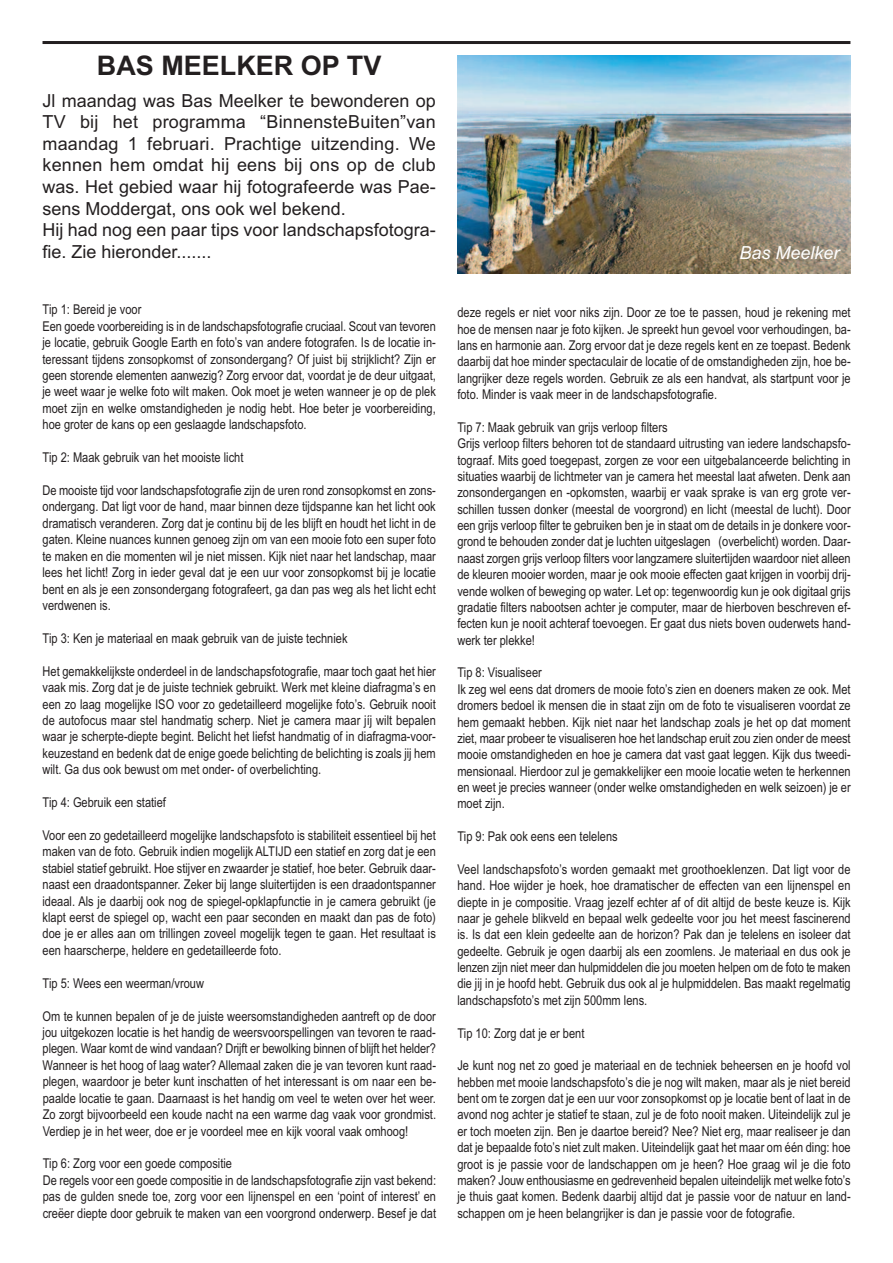
<style>
.page{position:relative;width:893px;height:1263px;background:#fff}
.page>*{position:absolute;margin:0;border:0;box-sizing:border-box;transform-origin:0 0}
.t1{font:700 27px "Arial";color:#231f20}
.t2{font:18px/21.6px "Arial";color:#231f20}
.t3{font:italic 18px "Arial";color:#fff}
.t4{font:13.5px/16.4px "Arial Narrow";color:#231f20;text-align:justify}
</style>
<div class="page">
<img style="left:457px;top:55px;width:393px;height:219px">
<hr style="left:43px;top:41px;width:807px;height:3px;background:#231f20">
<h1 class="t1" style="left:97px;top:50px;width:286px">BAS MEELKER OP TV</h1>
<p class="t2" style="left:43px;top:90px;width:395px">Jl maandag was Bas Meelker te bewonderen op TV bij het programma “BinnensteBuiten”van maandag 1 februari. Prachtige uitzending. We kennen hem omdat hij eens bij ons op de club was. Het gebied waar hij fotografeerde was Pae&shy;sens Moddergat, ons ook wel bekend.<br>Hij had nog een paar tips voor landschapsfotogra&shy;fie. Zie hieronder.......</p>
<p class="t4" style="left:43px;top:301px;width:395px;text-align:left">Tip 1: Bereid je voor<br>Een goede voorbereiding is in de landschapsfotografie cruciaal. Scout van tevoren je locatie, gebruik Google Earth en foto’s van andere fotografen. Is de locatie in&shy;teressant tijdens zonsopkomst of zonsondergang? Of juist bij strijklicht? Zijn er geen storende elementen aanwezig? Zorg ervoor dat, voordat je de deur uitgaat, je weet waar je welke foto wilt maken. Ook moet je weten wanneer je op de plek moet zijn en welke omstandigheden je nodig hebt. Hoe beter je voorbereiding, hoe groter de kans op een geslaagde landschapsfoto.</p>
<p class="t4" style="left:43px;top:449px;width:202px">Tip 2: Maak gebruik van het mooiste licht</p>
<p class="t4" style="left:43px;top:482px;width:395px">De mooiste tijd voor landschapsfotografie zijn de uren rond zonsopkomst en zons&shy;ondergang. Dat ligt voor de hand, maar binnen deze tijdspanne kan het licht ook dramatisch veranderen. Zorg dat je continu bij de les blijft en houdt het licht in de gaten. Kleine nuances kunnen genoeg zijn om van een mooie foto een super foto te maken en die momenten wil je niet missen. Kijk niet naar het landschap, maar lees het licht! Zorg in ieder geval dat je een uur voor zonsopkomst bij je locatie bent en als je een zonsondergang fotografeert, ga dan pas weg als het licht echt verdwenen is.</p>
<p class="t4" style="left:43px;top:630px;width:307px">Tip 3: Ken je materiaal en maak gebruik van de juiste techniek</p>
<p class="t4" style="left:43px;top:663px;width:395px">Het gemakkelijkste onderdeel in de landschapsfotografie, maar toch gaat het hier vaak mis. Zorg dat je de juiste techniek gebruikt. Werk met kleine diafragma’s en een zo laag mogelijke ISO voor zo gedetailleerd mogelijke foto’s. Gebruik nooit de autofocus maar stel handmatig scherp. Niet je camera maar jíj wilt bepalen waar je scherpte-diepte begint. Belicht het liefst handmatig of in diafragma-voor&shy;keuzestand en bedenk dat de enige goede belichting de belichting is zoals jij hem wilt. Ga dus ook bewust om met onder- of overbelichting.</p>
<p class="t4" style="left:43px;top:794px;width:125px">Tip 4: Gebruik een statief</p>
<p class="t4" style="left:43px;top:827px;width:395px">Voor een zo gedetailleerd mogelijke landschapsfoto is stabiliteit essentieel bij het maken van de foto. Gebruik indien mogelijk ALTIJD een statief en zorg dat je een stabiel statief gebruikt. Hoe stijver en zwaarder je statief, hoe beter. Gebruik daar&shy;naast een draadontspanner. Zeker bij lange sluitertijden is een draadontspanner ideaal. Als je daarbij ook nog de spiegel-opklapfunctie in je camera gebruikt (je klapt eerst de spiegel op, wacht een paar seconden en maakt dan pas de foto) doe je er alles aan om trillingen zoveel mogelijk tegen te gaan. Het resultaat is een haarscherpe, heldere en gedetailleerde foto.</p>
<p class="t4" style="left:43px;top:975px;width:163px">Tip 5: Wees een weerman/vrouw</p>
<p class="t4" style="left:43px;top:1008px;width:395px">Om te kunnen bepalen of je de juiste weersomstandigheden aantreft op de door jou uitgekozen locatie is het handig de weersvoorspellingen van tevoren te raad&shy;plegen. Waar komt de wind vandaan? Drijft er bewolking binnen of blijft het helder?<br>Wanneer is het hoog of laag water? Allemaal zaken die je van tevoren kunt raad&shy;plegen, waardoor je beter kunt inschatten of het interessant is om naar een be&shy;paalde locatie te gaan. Daarnaast is het handig om veel te weten over het weer.<br>Zo zorgt bijvoorbeeld een koude nacht na een warme dag vaak voor grondmist.<br>Verdiep je in het weer, doe er je voordeel mee en kijk vooral vaak omhoog!</p>
<p class="t4" style="left:43px;top:1155px;width:395px;text-align:left">Tip 6: Zorg voor een goede compositie<br>De regels voor een goede compositie in de landschapsfotografie zijn vast bekend: pas de gulden snede toe, zorg voor een lijnenspel en een ‘point of interest’ en creëer diepte door gebruik te maken van een voorgrond onderwerp. Besef je dat</p>
<h2 class="t3" style="left:740px;top:242px;width:102px">Bas Meelker</h2>
<p class="t4" style="left:457px;top:304px;width:395px">deze regels er niet voor niks zijn. Door ze toe te passen, houd je rekening met hoe de mensen naar je foto kijken. Je spreekt hun gevoel voor verhoudingen, ba&shy;lans en harmonie aan. Zorg ervoor dat je deze regels kent en ze toepast. Bedenk daarbij dat hoe minder spectaculair de locatie of de omstandigheden zijn, hoe be&shy;langrijker deze regels worden. Gebruik ze als een handvat, als startpunt voor je foto. Minder is vaak meer in de landschapsfotografie.</p>
<p class="t4" style="left:457px;top:419px;width:395px;text-align:left">Tip 7: Maak gebruik van grijs verloop filters<br>Grijs verloop filters behoren tot de standaard uitrusting van iedere landschapsfo&shy;tograaf. Mits goed toegepast, zorgen ze voor een uitgebalanceerde belichting in situaties waarbij de lichtmeter van je camera het meestal laat afweten. Denk aan zonsondergangen en -opkomsten, waarbij er vaak sprake is van erg grote ver&shy;schillen tussen donker (meestal de voorgrond) en licht (meestal de lucht). Door een grijs verloop filter te gebruiken ben je in staat om de details in je donkere voor&shy;grond te behouden zonder dat je luchten uitgeslagen (overbelicht) worden. Daar&shy;naast zorgen grijs verloop filters voor langzamere sluitertijden waardoor niet alleen de kleuren mooier worden, maar je ook mooie effecten gaat krijgen in voorbij drij&shy;vende wolken of beweging op water. Let op: tegenwoordig kun je ook digitaal grijs gradatie filters nabootsen achter je computer, maar de hierboven beschreven ef&shy;fecten kun je nooit achteraf toevoegen. Er gaat dus niets boven ouderwets hand&shy;werk ter plekke!</p>
<p class="t4" style="left:457px;top:664px;width:395px;text-align:left">Tip 8: Visualiseer<br>Ik zeg wel eens dat dromers de mooie foto’s zien en doeners maken ze ook. Met dromers bedoel ik mensen die in staat zijn om de foto te visualiseren voordat ze hem gemaakt hebben. Kijk niet naar het landschap zoals je het op dat moment ziet, maar probeer te visualiseren hoe het landschap eruit zou zien onder de meest mooie omstandigheden en hoe je camera dat vast gaat leggen. Kijk dus tweedi&shy;mensionaal. Hierdoor zul je gemakkelijker een mooie locatie weten te herkennen en weet je precies wanneer (onder welke omstandigheden en welk seizoen) je er moet zijn.</p>
<p class="t4" style="left:457px;top:828px;width:162px">Tip 9: Pak ook eens een telelens</p>
<p class="t4" style="left:457px;top:861px;width:395px">Veel landschapsfoto’s worden gemaakt met groothoeklenzen. Dat ligt voor de hand. Hoe wijder je hoek, hoe dramatischer de effecten van een lijnenspel en diepte in je compositie. Vraag jezelf echter af of dit altijd de beste keuze is. Kijk naar je gehele blikveld en bepaal welk gedeelte voor jou het meest fascinerend is. Is dat een klein gedeelte aan de horizon? Pak dan je telelens en isoleer dat gedeelte. Gebruik je ogen daarbij als een zoomlens. Je materiaal en dus ook je lenzen zijn niet meer dan hulpmiddelen die jou moeten helpen om de foto te maken die jij in je hoofd hebt. Gebruik dus ook al je hulpmiddelen. Bas maakt regelmatig landschapsfoto’s met zijn 500mm lens.</p>
<p class="t4" style="left:457px;top:1025px;width:129px">Tip 10: Zorg dat je er bent</p>
<p class="t4" style="left:457px;top:1057px;width:395px">Je kunt nog net zo goed je materiaal en de techniek beheersen en je hoofd vol hebben met mooie landschapsfoto’s die je nog wilt maken, maar als je niet bereid bent om te zorgen dat je een uur voor zonsopkomst op je locatie bent of laat in de avond nog achter je statief te staan, zul je de foto nooit maken. Uiteindelijk zul je er toch moeten zijn. Ben je daartoe bereid? Nee? Niet erg, maar realiseer je dan dat je bepaalde foto’s niet zult maken. Uiteindelijk gaat het maar om één ding: hoe groot is je passie voor de landschappen om je heen? Hoe graag wil je die foto maken? Jouw enthousiasme en gedrevenheid bepalen uiteindelijk met welke foto’s je thuis gaat komen. Bedenk daarbij altijd dat je passie voor de natuur en land&shy;schappen om je heen belangrijker is dan je passie voor de fotografie.</p>
</div>
